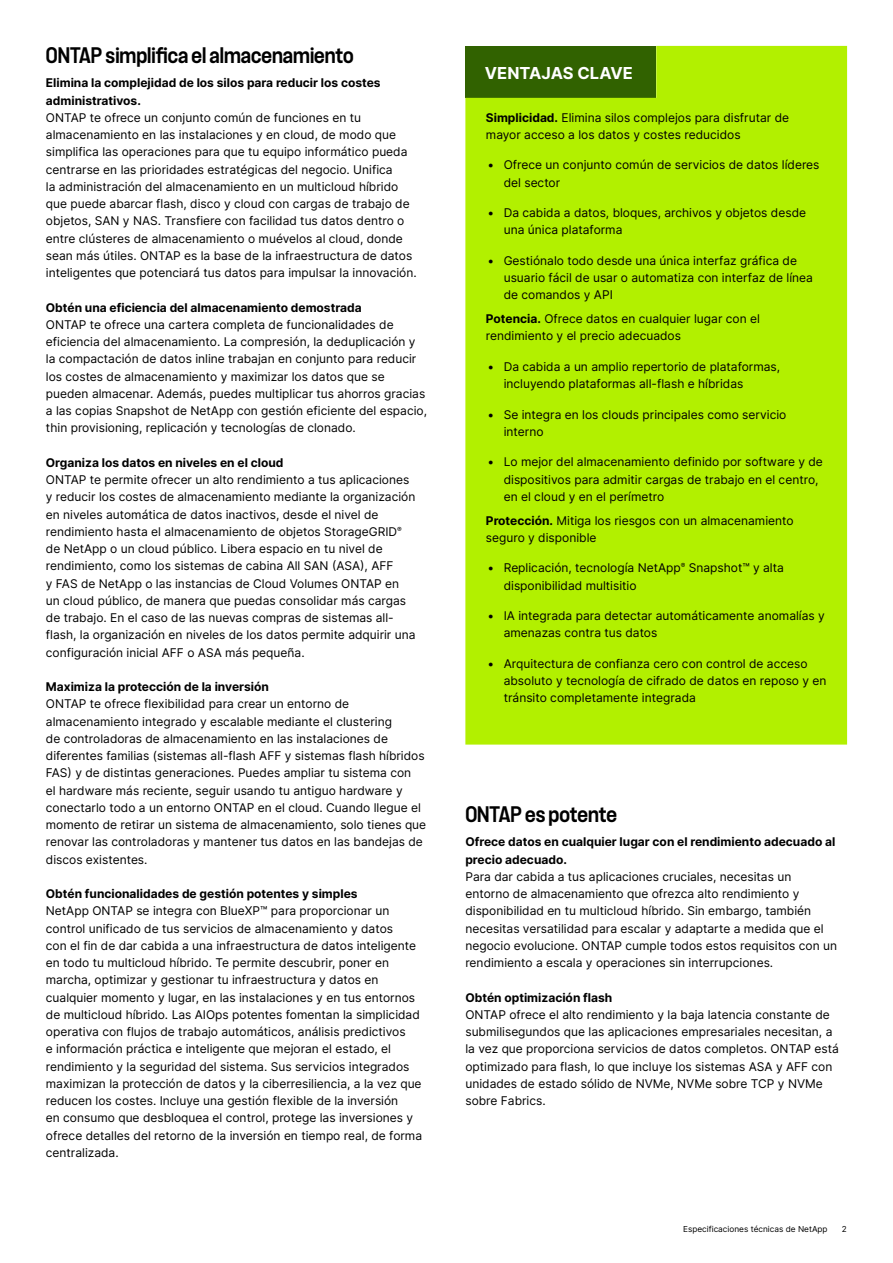
<style>
.page{position:relative;width:893px;height:1263px;background:#fff}
.page>*{position:absolute;margin:0;border:0;box-sizing:border-box;transform-origin:0 0}
.t1{font:500 expanded 21px "F37 Judge";color:#000}
.t2{font:700 16.5px "Inter";color:#fff}
.t3{font:12px/17.2px "Inter";color:#000}
.t4{font:700 12px/17.2px "Inter";color:#000}
.t5{font:8.25px "Inter";color:#000}
.s1{font-weight:700}
</style>
<div class="page">
<div style="left:465px;top:46px;width:382px;height:699px;background:#b2f000"></div>
<h1 class="t1" style="left:46px;top:44px;width:309px">ONTAP simplifica el almacenamiento</h1>
<p class="t4" style="left:46px;top:74px;width:336px">Elimina la complejidad de los silos para reducir los costes administrativos.</p>
<p class="t3" style="left:46px;top:109px;width:372px">ONTAP te ofrece un conjunto común de funciones en tu almacenamiento en las instalaciones y en cloud, de modo que simplifica las operaciones para que tu equipo informático pueda centrarse en las prioridades estratégicas del negocio. Unifica<br>la administración del almacenamiento en un multicloud híbrido que puede abarcar flash, disco y cloud con cargas de trabajo de objetos, SAN y NAS. Transfiere con facilidad tus datos dentro o entre clústeres de almacenamiento o muévelos al cloud, donde sean más útiles. ONTAP es la base de la infraestructura de datos inteligentes que potenciará tus datos para impulsar la innovación.</p>
<p class="t4" style="left:46px;top:298px;width:317px">Obtén una eficiencia del almacenamiento demostrada</p>
<p class="t3" style="left:46px;top:316px;width:383px">ONTAP te ofrece una cartera completa de funcionalidades de eficiencia del almacenamiento. La compresión, la deduplicación y la compactación de datos inline trabajan en conjunto para reducir los costes de almacenamiento y maximizar los datos que se pueden almacenar. Además, puedes multiplicar tus ahorros gracias a las copias Snapshot de NetApp con gestión eficiente del espacio, thin provisioning, replicación y tecnologías de clonado.</p>
<p class="t4" style="left:46px;top:453px;width:239px">Organiza los datos en niveles en el cloud</p>
<p class="t3" style="left:46px;top:471px;width:371px">ONTAP te permite ofrecer un alto rendimiento a tus aplicaciones y reducir los costes de almacenamiento mediante la organización en niveles automática de datos inactivos, desde el nivel de rendimiento hasta el almacenamiento de objetos StorageGRID<sup>® </sup>de NetApp o un cloud público. Libera espacio en tu nivel de rendimiento, como los sistemas de cabina All SAN (ASA), AFF<br>y FAS de NetApp o las instancias de Cloud Volumes ONTAP en un cloud público, de manera que puedas consolidar más cargas de trabajo. En el caso de las nuevas compras de sistemas all&shy;flash, la organización en niveles de los datos permite adquirir una configuración inicial AFF o ASA más pequeña.</p>
<p class="t4" style="left:46px;top:678px;width:225px">Maximiza la protección de la inversión</p>
<p class="t3" style="left:46px;top:695px;width:382px">ONTAP te ofrece flexibilidad para crear un entorno de almacenamiento integrado y escalable mediante el clustering<br>de controladoras de almacenamiento en las instalaciones de diferentes familias (sistemas all-flash AFF y sistemas flash híbridos FAS) y de distintas generaciones. Puedes ampliar tu sistema con<br>el hardware más reciente, seguir usando tu antiguo hardware y conectarlo todo a un entorno ONTAP en el cloud. Cuando llegue el momento de retirar un sistema de almacenamiento, solo tienes que renovar las controladoras y mantener tus datos en las bandejas de discos existentes.</p>
<p class="t4" style="left:46px;top:885px;width:313px">Obtén funcionalidades de gestión potentes y simples</p>
<p class="t3" style="left:46px;top:902px;width:378px">NetApp ONTAP se integra con BlueXP™ para proporcionar un control unificado de tus servicios de almacenamiento y datos<br>con el fin de dar cabida a una infraestructura de datos inteligente en todo tu multicloud híbrido. Te permite descubrir, poner en marcha, optimizar y gestionar tu infraestructura y datos en cualquier momento y lugar, en las instalaciones y en tus entornos de multicloud híbrido. Las AIOps potentes fomentan la simplicidad operativa con flujos de trabajo automáticos, análisis predictivos<br>e información práctica e inteligente que mejoran el estado, el rendimiento y la seguridad del sistema. Sus servicios integrados maximizan la protección de datos y la ciberresiliencia, a la vez que reducen los costes. Incluye una gestión flexible de la inversión<br>en consumo que desbloquea el control, protege las inversiones y ofrece detalles del retorno de la inversión en tiempo real, de forma centralizada.</p>
<h2 class="t2" style="left:485px;top:61px;width:149px">VENTAJAS CLAVE</h2>
<p class="t3" style="left:486px;top:108px;width:305px"><span class="s1">Simplicidad.</span> Elimina silos complejos para disfrutar de mayor acceso a los datos y costes reducidos</p>
<p class="t3" style="left:504px;top:156px;width:317px;text-indent:-16px">• Ofrece un conjunto común de servicios de datos líderes del sector</p>
<p class="t3" style="left:504px;top:204px;width:304px;text-indent:-16px">• Da cabida a datos, bloques, archivos y objetos desde una única plataforma</p>
<p class="t3" style="left:504px;top:252px;width:311px;text-indent:-16px">• Gestiónalo todo desde una única interfaz gráfica de usuario fácil de usar o automatiza con interfaz de línea de comandos y API</p>
<p class="t3" style="left:486px;top:310px;width:275px"><span class="s1">Potencia.</span> Ofrece datos en cualquier lugar con el rendimiento y el precio adecuados</p>
<p class="t3" style="left:504px;top:358px;width:278px;text-indent:-16px">• Da cabida a un amplio repertorio de plataformas, incluyendo plataformas all-flash e híbridas</p>
<p class="t3" style="left:504px;top:405px;width:284px;text-indent:-16px">• Se integra en los clouds principales como servicio interno</p>
<p class="t3" style="left:504px;top:453px;width:321px;text-indent:-16px">• Lo mejor del almacenamiento definido por software y de dispositivos para admitir cargas de trabajo en el centro, en el cloud y en el perímetro</p>
<p class="t3" style="left:486px;top:511px;width:309px"><span class="s1">Protección.</span> Mitiga los riesgos con un almacenamiento seguro y disponible</p>
<p class="t3" style="left:504px;top:559px;width:282px;text-indent:-16px">• Replicación, tecnología NetApp<sup>®</sup> Snapshot™ y alta disponibilidad multisitio</p>
<p class="t3" style="left:504px;top:607px;width:323px;text-indent:-16px">• IA integrada para detectar automáticamente anomalías y amenazas contra tus datos</p>
<p class="t3" style="left:504px;top:654px;width:324px;text-indent:-16px">• Arquitectura de confianza cero con control de acceso absoluto y tecnología de cifrado de datos en reposo y en tránsito completamente integrada</p>
<h1 class="t1" style="left:465px;top:803px;width:153px">ONTAP es potente</h1>
<p class="t4" style="left:465px;top:833px;width:371px">Ofrece datos en cualquier lugar con el rendimiento adecuado al precio adecuado.</p>
<p class="t3" style="left:465px;top:868px;width:373px">Para dar cabida a tus aplicaciones cruciales, necesitas un entorno de almacenamiento que ofrezca alto rendimiento y disponibilidad en tu multicloud híbrido. Sin embargo, también necesitas versatilidad para escalar y adaptarte a medida que el negocio evolucione. ONTAP cumple todos estos requisitos con un rendimiento a escala y operaciones sin interrupciones.</p>
<p class="t4" style="left:465px;top:988px;width:148px">Obtén optimización flash</p>
<p class="t3" style="left:465px;top:1006px;width:375px">ONTAP ofrece el alto rendimiento y la baja latencia constante de submilisegundos que las aplicaciones empresariales necesitan, a la vez que proporciona servicios de datos completos. ONTAP está optimizado para flash, lo que incluye los sistemas ASA y AFF con unidades de estado sólido de NVMe, NVMe sobre TCP y NVMe sobre Fabrics.</p>
<p class="t5" style="left:683px;top:1223px;width:146px">Especificaciones técnicas de NetApp</p>
<p class="t5" style="left:842px;top:1223px;width:6px">2</p>
</div>
